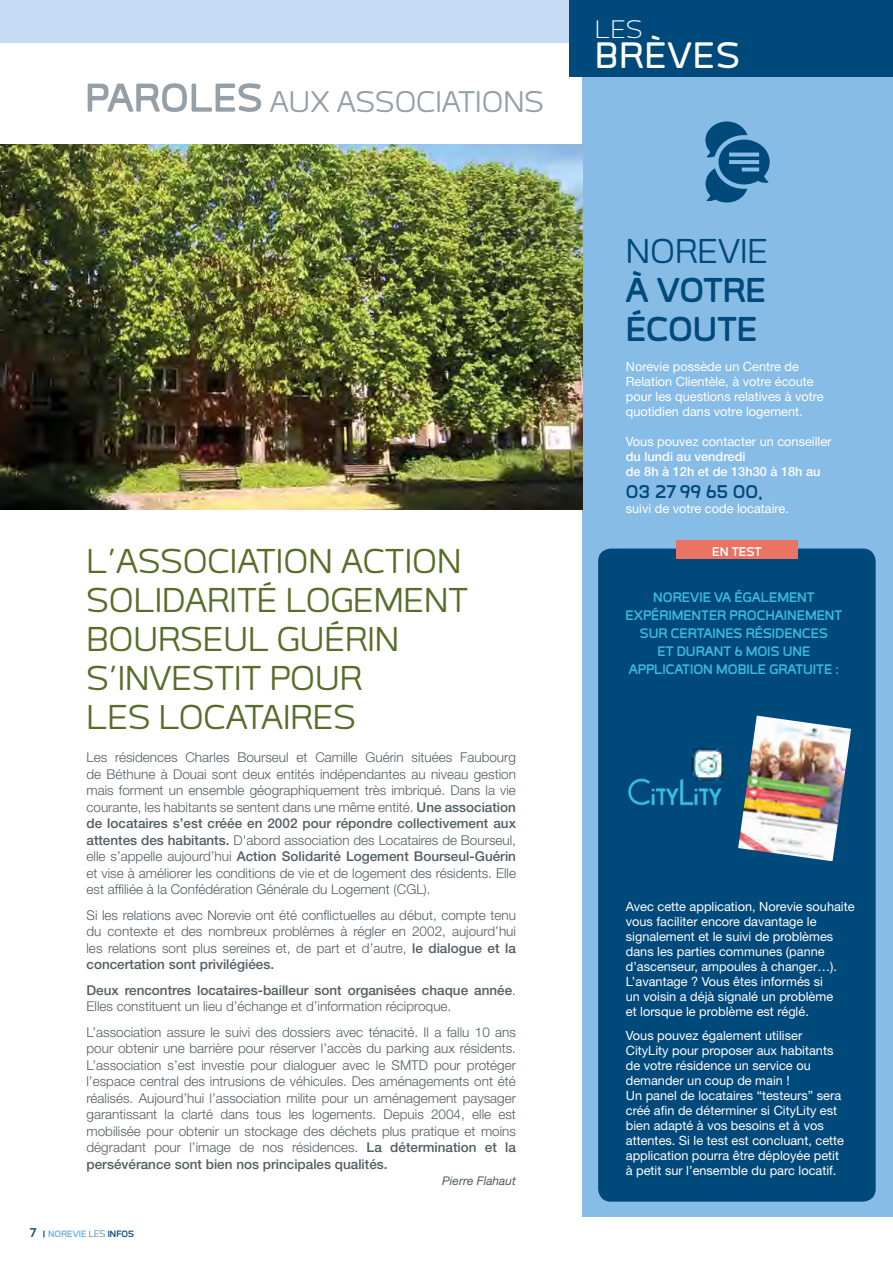
<style>
.page{position:relative;width:893px;height:1263px;background:#fff}
.page>*{position:absolute;margin:0;border:0;box-sizing:border-box;transform-origin:0 0}
.t1{font:48px "Labrador B Medium";letter-spacing:.02em;color:#fff}
.t2{font:45px/39px "Labrador B Regular";color:#596c28}
.t3{font:45px/39px "Labrador B Bold";color:#00497b}
.t4{font:45px "Labrador B Regular";color:#00497b}
.t5{font:39px "Labrador B Regular";color:#949fa7}
.t6{font:33px "Labrador B Light";color:#fff}
.t7{font:24px "Labrador B Bold";color:#00497b}
.t8{font:18px/18px "Labrador B Bold";color:#3bbcd8;text-align:center}
.t9{font:16.5px "Labrador B Bold";color:#fff}
.t10{font:300 13.5px/16.5px "Helvetica Neue LT Std";color:#535d62;text-align:justify}
.t11{font:500 13.5px/16.5px "Helvetica Neue LT Std";color:#535d62}
.t12{font:12.75px/15px "Helvetica Neue LT Std";color:#fff}
.t13{font:500 12.75px/15px "Helvetica Neue LT Std";color:#fff}
.t14{font:12px "Labrador B Bold";color:#6bb1e2}
.t15{font:italic 12px "Helvetica Neue LT Std";color:#535d62}
.s1{font-family:"Labrador B Bold";font-size:52.5px}
.s2{font-weight:500}
.s3{font-weight:300}
.s4{font-size:16.5px;color:#00497b}
.s5{font-family:"Labrador B Light";color:#00497b}
.s6{color:#00497b}
</style>
<div class="page">
<div style="left:0;top:0;width:893px;height:43px;background:#c5dcf4"></div>
<div style="left:582px;top:43px;width:311px;height:1174px;background:#87bce7"></div>
<div style="left:598px;top:549px;width:278px;height:653px;background:#00497b;border-radius:13px"></div>
<img style="left:0;top:144px;width:583px;height:366px">
<div style="left:570px;top:0;width:323px;height:77px;background:#00497b"></div>
<svg style="left:705px;top:122px;width:65px;height:81px"></svg>
<img style="left:738px;top:716px;width:113px;height:145px">
<img style="left:628px;top:765px;width:94px;height:41px">
<div style="left:676px;top:540px;width:121px;height:19px;background:#eb7363"></div>
<img style="left:692px;top:748px;width:30px;height:34px">
<h3 class="t5" style="left:85px;top:82px;width:460px"><span class="s1">PAROLES</span> AUX ASSOCIATIONS</h3>
<h2 class="t2" style="left:86px;top:541px;width:383px">L’ASSOCIATION ACTION<br>SOLIDARITÉ LOGEMENT<br>BOURSEUL GUÉRIN<br>S’INVESTIT POUR<br>LES LOCATAIRES</h2>
<p class="t10" style="left:86px;top:749px;width:431px">Les résidences Charles Bourseul et Camille Guérin situées Faubourg de Béthune à Douai sont deux entités indépendantes au niveau gestion mais forment un ensemble géographiquement très imbriqué. Dans la vie courante, les habitants se sentent dans une même entité. <span class="s2">Une association de locataires s’est créée en 2002 pour répondre collectivement aux attentes des habitants.</span> D'abord association des Locataires de Bourseul, elle s’appelle aujourd’hui <span class="s2">Action Solidarité Logement Bourseul-Guérin </span>et vise à améliorer les conditions de vie et de logement des résidents. Elle est affiliée à la Confédération Générale du Logement (CGL).</p>
<p class="t10" style="left:86px;top:906px;width:431px">Si les relations avec Norevie ont été conflictuelles au début, compte tenu du contexte et des nombreux problèmes à régler en 2002, aujourd’hui les relations sont plus sereines et, de part et d’autre, <span class="s2">le dialogue et la concertation sont privilégiées.</span></p>
<p class="t11" style="left:86px;top:982px;width:431px">Deux rencontres locataires-bailleur sont organisées chaque année<span class="s3">.<br>Elles constituent un lieu d’échange et d’information réciproque.</span></p>
<p class="t10" style="left:86px;top:1023px;width:431px">L’association assure le suivi des dossiers avec ténacité. Il a fallu 10 ans pour obtenir une barrière pour réserver l’accès du parking aux résidents.<br>L’association s’est investie pour dialoguer avec le SMTD pour protéger l’espace central des intrusions de véhicules. Des aménagements ont été réalisés. Aujourd’hui l’association milite pour un aménagement paysager garantissant la clarté dans tous les logements. Depuis 2004, elle est mobilisée pour obtenir un stockage des déchets plus pratique et moins dégradant pour l’image de nos résidences. <span class="s2">La détermination et la persévérance sont bien nos principales qualités.</span></p>
<p class="t15" style="left:442px;top:1174px;width:75px">Pierre Flahaut</p>
<p class="t14" style="left:30px;top:1228px;width:106px"><span class="s4">7</span> NOREVIE <span class="s5">LES</span> <span class="s6">INFOS</span></p>
<h3 class="t6" style="left:595px;top:13px;width:49px">LES</h3>
<h1 class="t1" style="left:595px;top:32px;width:146px">BRÈVES</h1>
<h2 class="t4" style="left:626px;top:228px;width:144px">NOREVIE</h2>
<h2 class="t3" style="left:626px;top:269px;width:142px">À VOTRE<br>ÉCOUTE</h2>
<p class="t12" style="left:626px;top:358px;width:199px">Norevie possède un Centre de Relation Clientèle, à votre écoute pour les questions relatives à votre quotidien dans votre logement.</p>
<p class="t12" style="left:626px;top:433px;width:207px">Vous pouvez contacter un conseiller</p>
<p class="t13" style="left:626px;top:448px;width:196px">du lundi au vendredi<br>de 8h à 12h et de 13h30 à 18h au</p>
<h3 class="t7" style="left:626px;top:479px;width:138px">03 27 99 65 00,</h3>
<p class="t12" style="left:626px;top:501px;width:165px">suivi de votre code locataire.</p>
<p class="t9" style="left:712px;top:543px;width:51px">EN TEST</p>
<h3 class="t8" style="left:626px;top:587px;width:218px">NOREVIE VA ÉGALEMENT<br>EXPÉRIMENTER PROCHAINEMENT<br>SUR CERTAINES RÉSIDENCES<br>ET DURANT 6 MOIS UNE<br>APPLICATION MOBILE GRATUITE :</h3>
<p class="t12" style="left:626px;top:899px;width:230px">Avec cette application, Norevie souhaite vous faciliter encore davantage le signalement et le suivi de problèmes dans les parties communes (panne d’ascenseur, ampoules à changer…).<br>L’avantage ? Vous êtes informés si<br>un voisin a déjà signalé un problème<br>et lorsque le problème est réglé.</p>
<p class="t12" style="left:626px;top:1028px;width:220px">Vous pouvez également utiliser CityLity pour proposer aux habitants de votre résidence un service ou demander un coup de main !<br>Un panel de locataires “testeurs” sera créé afin de déterminer si CityLity est bien adapté à vos besoins et à vos attentes. Si le test est concluant, cette application pourra être déployée petit à petit sur l’ensemble du parc locatif.</p>
</div>
